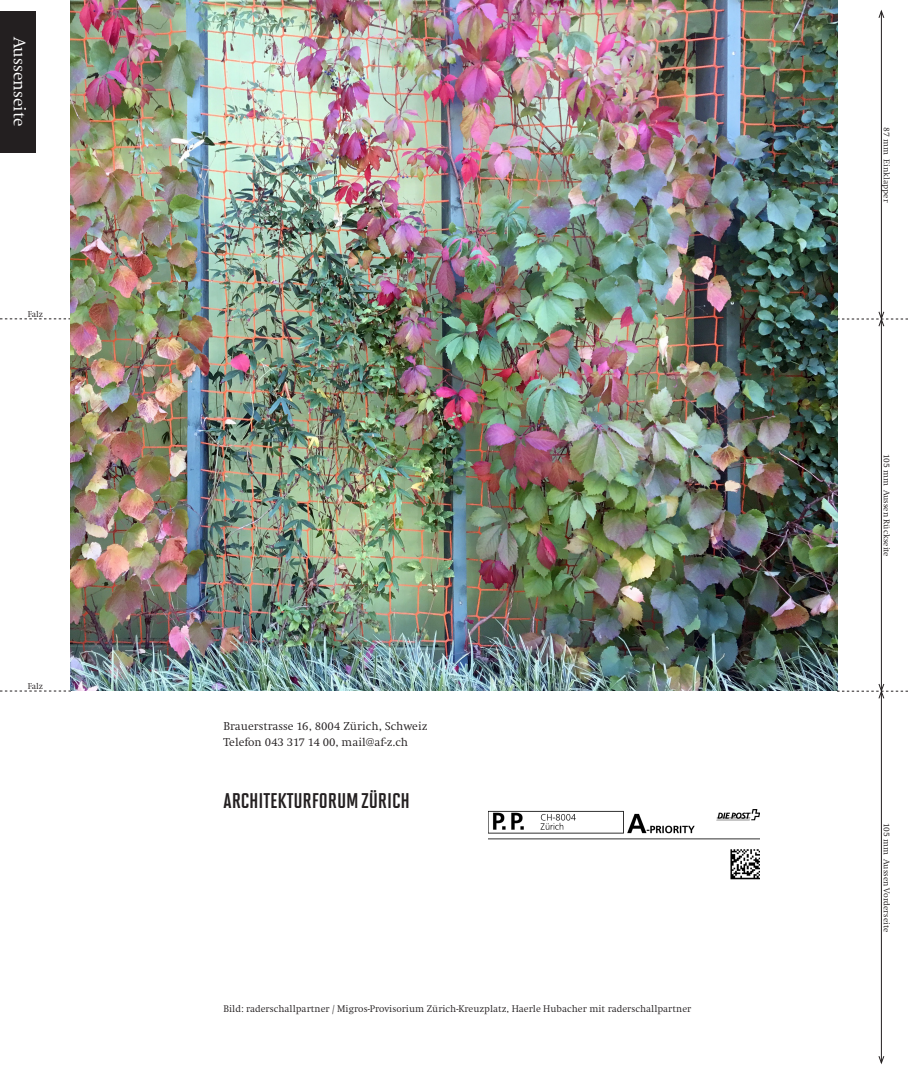
<style>
.page{position:relative;width:908px;height:1074px;background:#fff}
.page>*{position:absolute;margin:0;border:0;box-sizing:border-box;transform-origin:0 0}
.Logo{font:700 21.25px "Solano Gothic MVB Std";letter-spacing:-.005em;color:#231f20}
.t1{font:300 17.5px "Swift";color:#fff}
.Copy{font:300 11.88px "Swift";color:#231f20}
.Copy-2{font:300 10px "Swift";color:#231f20}
.t2{font:300 8.75px "Swift";color:#231f20}
</style>
<div class="page">
<svg style="left:0;top:319px;width:71px;height:1px"></svg>
<svg style="left:0;top:691px;width:71px;height:1px"></svg>
<hr style="left:880px;top:11px;width:1px;height:307px;background:#231f20">
<svg style="left:878px;top:10px;width:5px;height:8px"></svg>
<hr style="left:880px;top:319px;width:1px;height:371px;background:#231f20">
<svg style="left:836px;top:311px;width:71px;height:15px"></svg>
<hr style="left:880px;top:691px;width:1px;height:372px;background:#231f20">
<svg style="left:836px;top:683px;width:71px;height:16px"></svg>
<svg style="left:878px;top:1055px;width:5px;height:8px"></svg>
<div style="left:0;top:11px;width:35px;height:141px;background:#231f20"></div>
<img style="left:71px;top:0;width:765px;height:690px">
<img style="left:488px;top:809px;width:271px;height:71px">
<p class="t1" style="left:29px;top:37px;width:91px;rotate:90deg">Aussenseite</p>
<p class="t2" style="left:28px;top:309px;width:17px">Falz</p>
<p class="t2" style="left:28px;top:681px;width:17px">Falz</p>
<p class="Copy" style="left:223px;top:720px;width:205px">Brauerstrasse 16, 8004 Zürich, Schweiz</p>
<p class="Copy" style="left:223px;top:735px;width:186px">Telefon 043 317 14 00, mail@af-z.ch</p>
<p class="Logo" style="left:223px;top:789px;width:188px">ARCHITEKTURFORUM ZÜRICH</p>
<p class="Copy-2" style="left:223px;top:1003px;width:469px">Bild: raderschallpartner / Migros-Provisorium Zürich-Kreuzplatz, Haerle Hubacher mit raderschallpartner</p>
<p class="t2" style="left:890px;top:127px;width:76px;rotate:90deg">87 mm Einklapper</p>
<p class="t2" style="left:890px;top:454px;width:104px;rotate:90deg">105 mm Aussen Rückseite</p>
<p class="t2" style="left:890px;top:823px;width:110px;rotate:90deg">105 mm Aussen Vorderseite</p>
</div>
